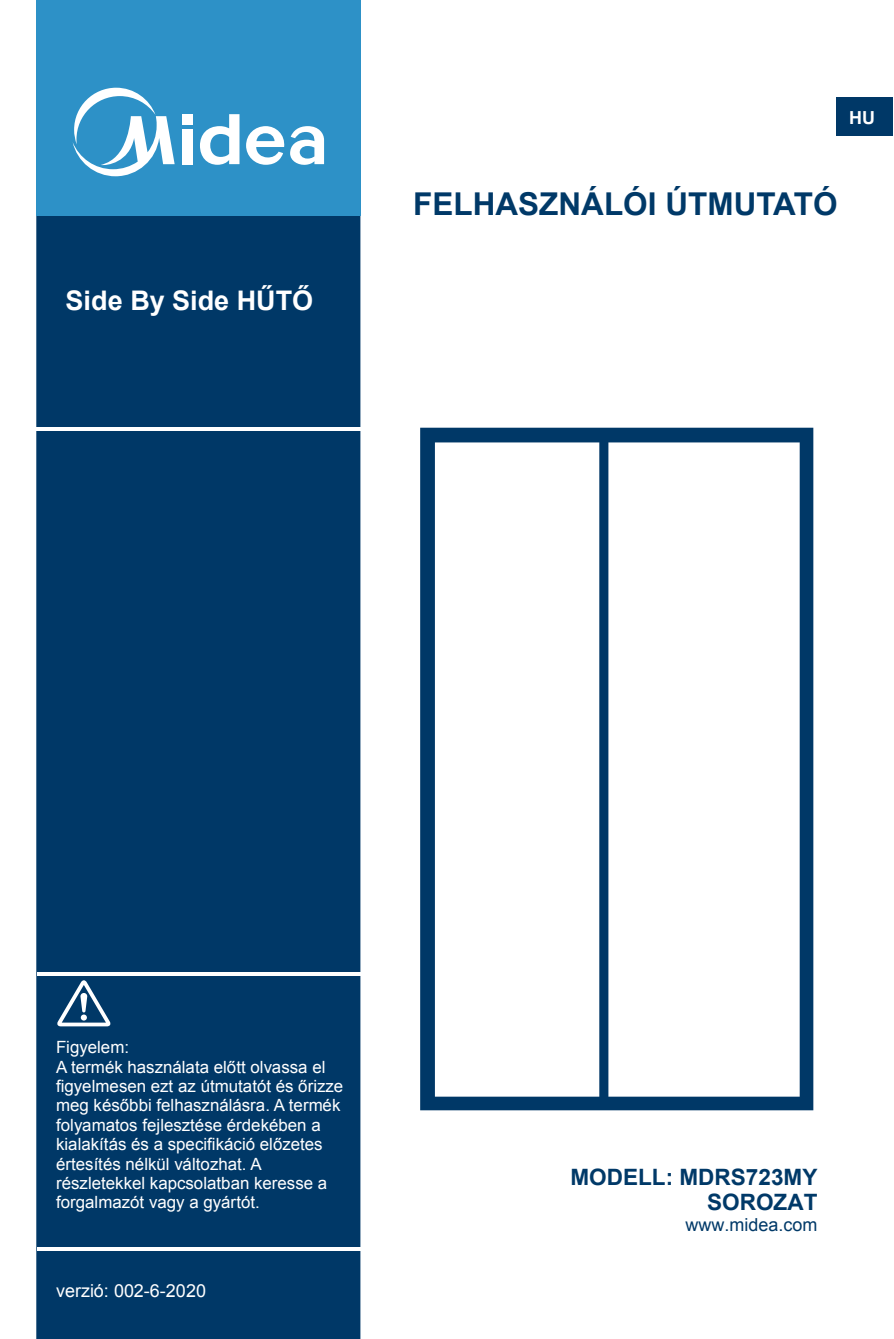
<style>
.page{position:relative;width:894px;height:1339px;background:#fff}
.page>*{position:absolute;margin:0;border:0;box-sizing:border-box;transform-origin:0 0}
.t1{font:700 31.5px "Arial";color:#003968}
.t2{font:700 27px "Arial";color:#fff}
.t3{font:700 22.5px/24.8px "Arial";color:#003968;text-align:right}
.t4{font:18px "Arial";color:#fff}
.t5{font:18px "Arial";color:#003968}
.t6{font:700 18px "Arial";color:#fff}
.t7{font:16.88px/19.3px "Arial";letter-spacing:.005em;color:#fff}
</style>
<div class="page">
<div style="left:36px;top:215px;width:324px;height:1124px;background:#003867"></div>
<hr style="left:37px;top:973px;width:324px;height:3px;background:#fff">
<hr style="left:37px;top:1247px;width:324px;height:4px;background:#fff">
<div style="left:835px;top:98px;width:57px;height:38px;background:#003867"></div>
<hr style="left:36px;top:427px;width:330px;height:3px;background:#fff">
<svg style="left:420px;top:428px;width:393px;height:682px"></svg>
<svg style="left:56px;top:979px;width:55px;height:47px"></svg>
<div style="left:36px;top:0;width:324px;height:215px;background:#2d91c7"></div>
<div style="left:182px;top:114px;width:10px;height:11px;background:#fff"></div>
<div style="left:182px;top:129px;width:10px;height:35px;background:#fff"></div>
<svg style="left:200px;top:114px;width:39px;height:51px"></svg>
<svg style="left:246px;top:126px;width:78px;height:39px"></svg>
<svg style="left:73px;top:88px;width:102px;height:88px"></svg>
<h2 class="t2" style="left:66px;top:285px;width:249px">Side By Side HŰTŐ</h2>
<p class="t6" style="left:848px;top:108px;width:27px">HU</p>
<h1 class="t1" style="left:413px;top:187px;width:425px">FELHASZNÁLÓI ÚTMUTATÓ</h1>
<p class="t7" style="left:56px;top:1037px;width:289px">Figyelem:<br>A termék használata előtt olvassa el figyelmesen ezt az útmutatót és őrizze meg későbbi felhasználásra. A termék folyamatos fejlesztése érdekében a kialakítás és a specifikáció előzetes értesítés nélkül változhat. A részletekkel kapcsolatban keresse a forgalmazót vagy a gyártót.</p>
<p class="t4" style="left:56px;top:1280px;width:151px">verzió: 002-6-2020</p>
<h3 class="t3" style="left:570px;top:1164px;width:248px">MODELL: MDRS723MY<br>SOROZAT</h3>
<p class="t5" style="left:685px;top:1214px;width:133px">www.midea.com</p>
</div>
